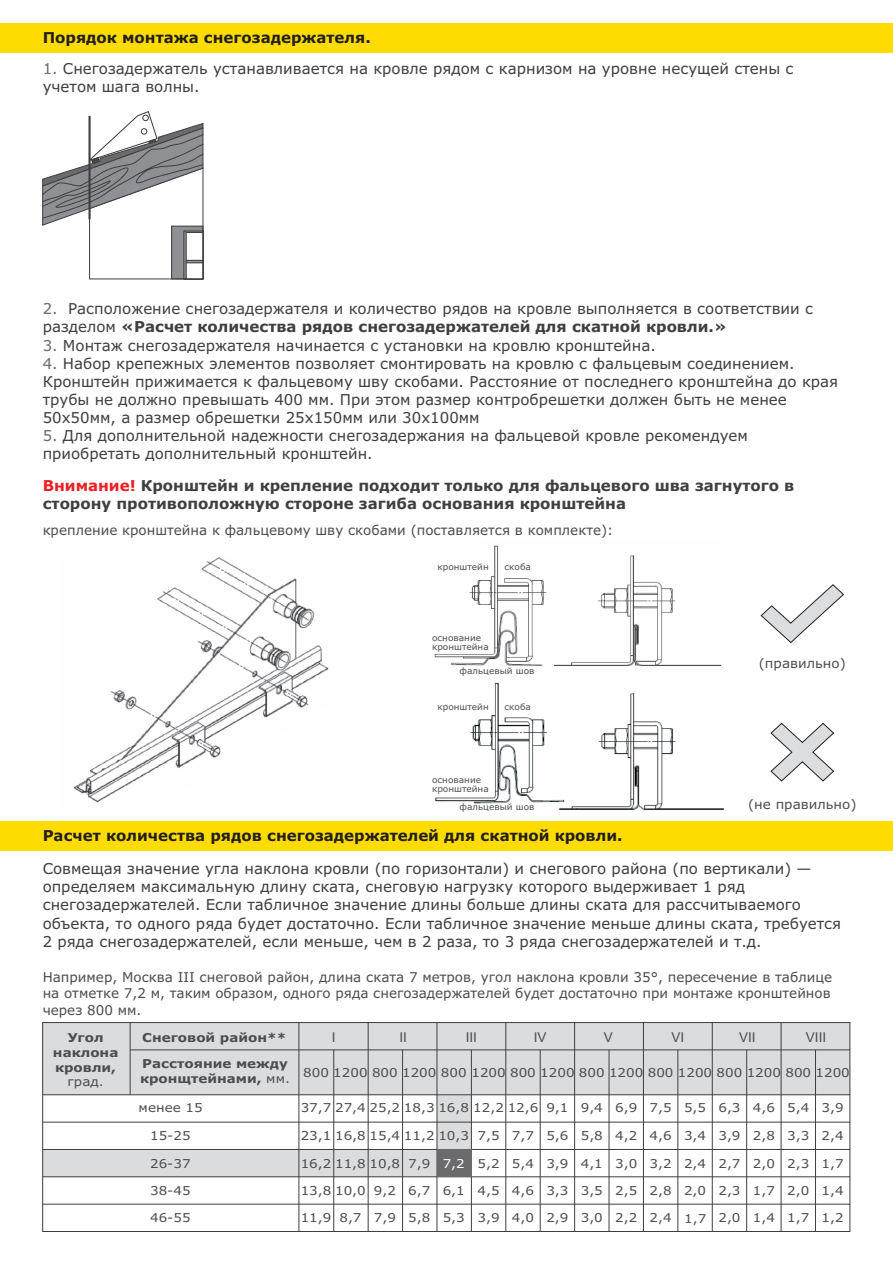
<style>
.page{position:relative;width:893px;height:1263px;background:#fff}
.page>*{position:absolute;margin:0;border:0;box-sizing:border-box;transform-origin:0 0}
.t1{font:15px/18.3px "Verdana";color:#3f3f40}
.t2{font:700 15px/18px "Verdana";color:#3f3f40}
.t3{font:700 15px "Verdana";color:#231f20}
.t4{font:13.5px/16.4px "Verdana";color:#4c4d4e;text-align:justify}
.t5{font:13.5px "Arial";color:#4c4d4e}
.t6{font:13.05px "Verdana";color:#4c4d4e;scale:1.04 1}
.t7{font:12.3px/26.8px "Verdana";color:#4c4d4e;scale:1.1 1}
.t8{font:700 12.3px/14.9px "Verdana";color:#4c4d4e;text-align:center;scale:1.1 1}
.t9{font:8.7px/9px "Verdana";color:#4c4d4e;scale:1.04 1}
.s1{color:#6b6b6e}
.s2{font-weight:700}
.s3{color:#ee1d23}
.s4{font-weight:400}
.s5{color:#fefefe}
</style>
<div class="page">
<div style="left:0;top:23px;width:893px;height:30px;background:#ffdc01"></div>
<img style="left:73px;top:557px;width:256px;height:246px">
<img style="left:434px;top:545px;width:288px;height:122px">
<div style="left:437px;top:1095px;width:34px;height:54px;background:#dbdcde"></div>
<div style="left:43px;top:1149px;width:428px;height:28px;background:#dbdcde"></div>
<div style="left:43px;top:1022px;width:807px;height:73px;background:#dbdcde"></div>
<hr style="left:333px;top:1050px;width:1px;height:181px;background:#3f3f40">
<hr style="left:368px;top:1022px;width:1px;height:209px;background:#3f3f40">
<hr style="left:402px;top:1050px;width:1px;height:181px;background:#3f3f40">
<hr style="left:437px;top:1022px;width:1px;height:209px;background:#3f3f40">
<hr style="left:471px;top:1050px;width:1px;height:181px;background:#3f3f40">
<hr style="left:505px;top:1022px;width:1px;height:209px;background:#3f3f40">
<hr style="left:540px;top:1050px;width:1px;height:181px;background:#3f3f40">
<hr style="left:574px;top:1022px;width:1px;height:209px;background:#3f3f40">
<hr style="left:609px;top:1050px;width:1px;height:181px;background:#3f3f40">
<hr style="left:643px;top:1022px;width:1px;height:209px;background:#3f3f40">
<hr style="left:677px;top:1050px;width:1px;height:181px;background:#3f3f40">
<hr style="left:712px;top:1022px;width:1px;height:209px;background:#3f3f40">
<hr style="left:746px;top:1050px;width:1px;height:181px;background:#3f3f40">
<hr style="left:781px;top:1022px;width:1px;height:209px;background:#3f3f40">
<hr style="left:815px;top:1050px;width:1px;height:181px;background:#3f3f40">
<hr style="left:849px;top:1022px;width:1px;height:209px;background:#3f3f40">
<hr style="left:299px;top:1231px;width:551px;height:1px;background:#3f3f40">
<hr style="left:43px;top:1204px;width:807px;height:1px;background:#3f3f40">
<hr style="left:43px;top:1176px;width:807px;height:1px;background:#3f3f40">
<hr style="left:43px;top:1149px;width:807px;height:1px;background:#3f3f40">
<hr style="left:43px;top:1122px;width:807px;height:1px;background:#3f3f40">
<hr style="left:43px;top:1094px;width:807px;height:1px;background:#3f3f40">
<hr style="left:130px;top:1049px;width:720px;height:1px;background:#3f3f40">
<hr style="left:299px;top:1022px;width:551px;height:1px;background:#3f3f40">
<div style="left:42px;top:1022px;width:257px;height:210px;border:1px solid #3f3f40"></div>
<div style="left:437px;top:1149px;width:35px;height:28px;background:#6b6b6e"></div>
<hr style="left:130px;top:1022px;width:1px;height:73px;background:#3f3f40">
<svg style="left:42px;top:111px;width:162px;height:169px"></svg>
<hr style="left:88px;top:116px;width:3px;height:103px;background:#3f3f40">
<svg style="left:760px;top:584px;width:84px;height:59px"></svg>
<svg style="left:770px;top:722px;width:65px;height:60px"></svg>
<img style="left:435px;top:682px;width:289px;height:129px">
<div style="left:0;top:821px;width:893px;height:30px;background:#ffdc01"></div>
<p class="t3" style="left:43px;top:32px;width:330px">Порядок монтажа снегозадержателя.</p>
<p class="t1" style="left:43px;top:61px;width:752px"><span class="s1">1.</span> Снегозадержатель устанавливается на кровле рядом с карнизом на уровне несущей стены с учетом шага волны.</p>
<p class="t1" style="left:43px;top:301px;width:772px"><span class="s1">2.</span> Расположение снегозадержателя и количество рядов на кровле выполняется в соответствии с разделом <span class="s2">«Расчет количества рядов снегозадержателей для скатной кровли.»</span></p>
<p class="t1" style="left:43px;top:337px;width:615px"><span class="s1">3.</span> Монтаж снегозадержателя начинается с установки на кровлю кронштейна.</p>
<p class="t1" style="left:43px;top:355px;width:797px"><span class="s1">4.</span> Набор крепежных элементов позволяет смонтировать на кровлю с фальцевым соединением.<br>Кронштейн прижимается к фальцевому шву скобами. Расстояние от последнего кронштейна до края трубы не должно превышать 400 мм. При этом размер контробрешетки должен быть не менее 50х50мм, а размер обрешетки 25х150мм или 30х100мм</p>
<p class="t1" style="left:43px;top:428px;width:707px"><span class="s1">5.</span> Для дополнительной надежности снегозадержания на фальцевой кровле рекомендуем приобретать дополнительный кронштейн.</p>
<p class="t2" style="left:43px;top:478px;width:753px"><span class="s3">Внимание!</span> Кронштейн и крепление подходит только для фальцевого шва загнутого в сторону противоположную стороне загиба основания кронштейна</p>
<p class="t4" style="left:43px;top:523px;width:572px">крепление кронштейна к фальцевому шву скобами (поставляется в комплекте):</p>
<p class="t9" style="left:437px;top:563px;width:51px">кронштейн</p>
<p class="t9" style="left:504px;top:563px;width:27px">скоба</p>
<p class="t9" style="left:432px;top:634px;width:56px">основание кронштейна</p>
<p class="t9" style="left:460px;top:667px;width:74px">фальцевый шов</p>
<p class="t9" style="left:437px;top:703px;width:51px">кронштейн</p>
<p class="t9" style="left:504px;top:703px;width:27px">скоба</p>
<p class="t9" style="left:432px;top:776px;width:56px">основание кронштейна</p>
<p class="t9" style="left:460px;top:803px;width:74px">фальцевый шов</p>
<p class="t3" style="left:43px;top:830px;width:581px">Расчет количества рядов снегозадержателей для скатной кровли.</p>
<p class="t6" style="left:759px;top:658px;width:85px">(правильно)</p>
<p class="t6" style="left:748px;top:799px;width:106px">(не правильно)</p>
<p class="t1" style="left:43px;top:860px;width:800px">Совмещая значение угла наклона кровли (по горизонтали) и снегового района (по вертикали) — определяем максимальную длину ската, снеговую нагрузку которого выдерживает 1 ряд снегозадержателей. Если табличное значение длины больше длины ската для рассчитываемого объекта, то одного ряда будет достаточно. Если табличное значение меньше длины ската, требуется 2 ряда снегозадержателей, если меньше, чем в 2 раза, то 3 ряда снегозадержателей и т.д.</p>
<p class="t4" style="left:43px;top:970px;width:791px">Например, Москва III снеговой район, длина ската 7 метров, угол наклона кровли 35°, пересечение в таблице на отметке 7,2 м, таким образом, одного ряда снегозадержателей будет достаточно при монтаже кронштейнов через 800 мм.</p>
<p class="t8" style="left:53px;top:1031px;width:61px">Угол наклона кровли,</p>
<p class="t7" style="left:68px;top:1069px;width:34px">град.</p>
<p class="t8" style="left:142px;top:1025px;width:134px;line-height:26px;text-align:left">Снеговой район**<br>Расстояние между</p>
<p class="t8" style="left:140px;top:1072px;width:138px">кронщтейнами, <span class="s4">мм.</span></p>
<p class="t5" style="left:332px;top:1032px;width:5px">I</p>
<p class="t5" style="left:399px;top:1032px;width:9px">II</p>
<p class="t5" style="left:466px;top:1032px;width:13px">III</p>
<p class="t5" style="left:534px;top:1032px;width:14px">IV</p>
<p class="t5" style="left:604px;top:1032px;width:11px">V</p>
<p class="t5" style="left:671px;top:1032px;width:14px">VI</p>
<p class="t5" style="left:739px;top:1032px;width:18px">VII</p>
<p class="t5" style="left:806px;top:1032px;width:22px">VIII</p>
<p class="t7" style="left:303px;top:1060px;width:498px">800 1200 800 1200 800 1200 800 1200 800 1200 800 1200 800 1200 800 1200</p>
<p class="t7" style="left:139px;top:1095px;width:60px">менее 15</p>
<p class="t7" style="left:301px;top:1095px;width:495px">37,7 27,4 25,2 18,3 16,8 12,2 12,6 9,1 9,4 6,9 7,5 5,5 6,3 4,6 5,4 3,9</p>
<p class="t7" style="left:150px;top:1123px;width:38px">15-25</p>
<p class="t7" style="left:150px;top:1151px;width:38px">26-37</p>
<p class="t7" style="left:150px;top:1178px;width:38px">38-45<br>46-55</p>
<p class="t7" style="left:301px;top:1123px;width:495px">23,1 16,8 15,4 11,2 10,3 7,5 7,7 5,6 5,8 4,2 4,6 3,4 3,9 2,8 3,3 2,4</p>
<p class="t7" style="left:301px;top:1151px;width:495px">16,2 11,8 10,8 7,9 <span class="s5">7,2</span> 5,2 5,4 3,9 4,1 3,0 3,2 2,4 2,7 2,0 2,3 1,7</p>
<p class="t7" style="left:301px;top:1178px;width:495px">13,8 10,0 9,2 6,7 6,1 4,5 4,6 3,3 3,5 2,5 2,8 2,0 2,3 1,7 2,0 1,4<br>11,9 8,7 7,9 5,8 5,3 3,9 4,0 2,9 3,0 2,2 2,4 1,7 2,0 1,4 1,7 1,2</p>
</div>
